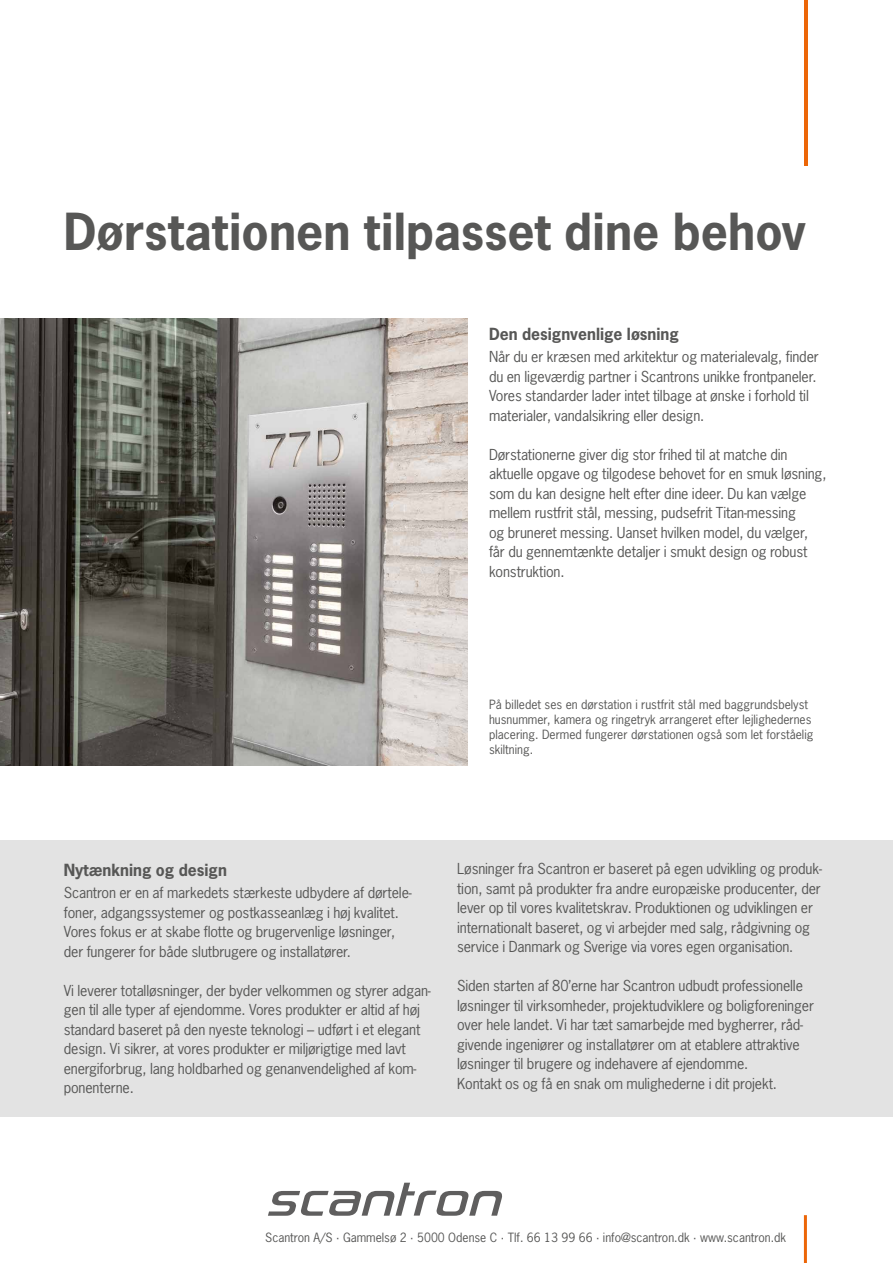
<style>
.page{position:relative;width:893px;height:1263px;background:#fff}
.page>*{position:absolute;margin:0;border:0;box-sizing:border-box;transform-origin:0 0}
.t1{font:700 48px "News Gothic Std";color:#575756}
.t2{font:700 15.75px "News Gothic Std";color:#575756}
.t3{font:14.25px/19.5px "News Gothic Std";letter-spacing:-.01em;color:#575756}
.t4{font:12px/15px "News Gothic Std";color:#575756}
</style>
<div class="page">
<hr style="left:804px;top:1215px;width:3px;height:48px;background:#ec6608">
<hr style="left:805px;top:0;width:3px;height:166px;background:#ec6608">
<svg style="left:268px;top:1183px;width:234px;height:33px"></svg>
<div style="left:0;top:840px;width:893px;height:276px;background:#e3e3e3"></div>
<img style="left:0;top:319px;width:468px;height:446px">
<h1 class="t1" style="left:64px;top:200px;width:744px">Dørstationen tilpasset dine behov</h1>
<p class="t2" style="left:489px;top:323px;width:191px">Den designvenlige løsning</p>
<p class="t3" style="left:489px;top:347px;width:331px">Når du er kræsen med arkitektur og materialevalg, finder du en ligeværdig partner i Scantrons unikke frontpaneler.<br>Vores standarder lader intet tilbage at ønske i forhold til materialer, vandalsikring eller design.</p>
<p class="t3" style="left:489px;top:444px;width:339px">Dørstationerne giver dig stor frihed til at matche din aktuelle opgave og tilgodese behovet for en smuk løsning, som du kan designe helt efter dine ideer. Du kan vælge mellem rustfrit stål, messing, pudsefrit Titan-messing<br>og bruneret messing. Uanset hvilken model, du vælger, får du gennemtænkte detaljer i smukt design og robust konstruktion.</p>
<p class="t4" style="left:489px;top:697px;width:326px">På billedet ses en dørstation i rustfrit stål med baggrundsbelyst husnummer, kamera og ringetryk arrangeret efter lejlighedernes placering. Dermed fungerer dørstationen også som let forståelig skiltning.</p>
<p class="t2" style="left:64px;top:859px;width:165px">Nytænkning og design</p>
<p class="t3" style="left:64px;top:883px;width:349px">Scantron er en af markedets stærkeste udbydere af dørtele&shy;foner, adgangssystemer og postkasseanlæg i høj kvalitet.<br>Vores fokus er at skabe flotte og brugervenlige løsninger, der fungerer for både slutbrugere og installatører.</p>
<p class="t3" style="left:64px;top:980px;width:369px">Vi leverer totalløsninger, der byder velkommen og styrer adgan&shy;gen til alle typer af ejendomme. Vores produkter er altid af høj standard baseret på den nyeste teknologi – udført i et elegant design. Vi sikrer, at vores produkter er miljørigtige med lavt energiforbrug, lang holdbarhed og genanvendelighed af kom&shy;ponenterne.</p>
<p class="t3" style="left:457px;top:859px;width:366px">Løsninger fra Scantron er baseret på egen udvikling og produk&shy;tion, samt på produkter fra andre europæiske producenter, der lever op til vores kvalitetskrav. Produktionen og udviklingen er internationalt baseret, og vi arbejder med salg, rådgivning og service i Danmark og Sverige via vores egen organisation.</p>
<p class="t3" style="left:457px;top:976px;width:358px">Siden starten af 80’erne har Scantron udbudt professionelle løsninger til virksomheder, projektudviklere og boligforeninger over hele landet. Vi har tæt samarbejde med bygherrer, råd&shy;givende ingeniører og installatører om at etablere attraktive løsninger til brugere og indehavere af ejendomme.<br>Kontakt os og få en snak om mulighederne i dit projekt.</p>
<p class="t4" style="left:265px;top:1230px;width:522px">Scantron A/S · Gammelsø 2 · 5000 Odense C · Tlf. 66 13 99 66 · info@scantron.dk · www.scantron.dk</p>
</div>
